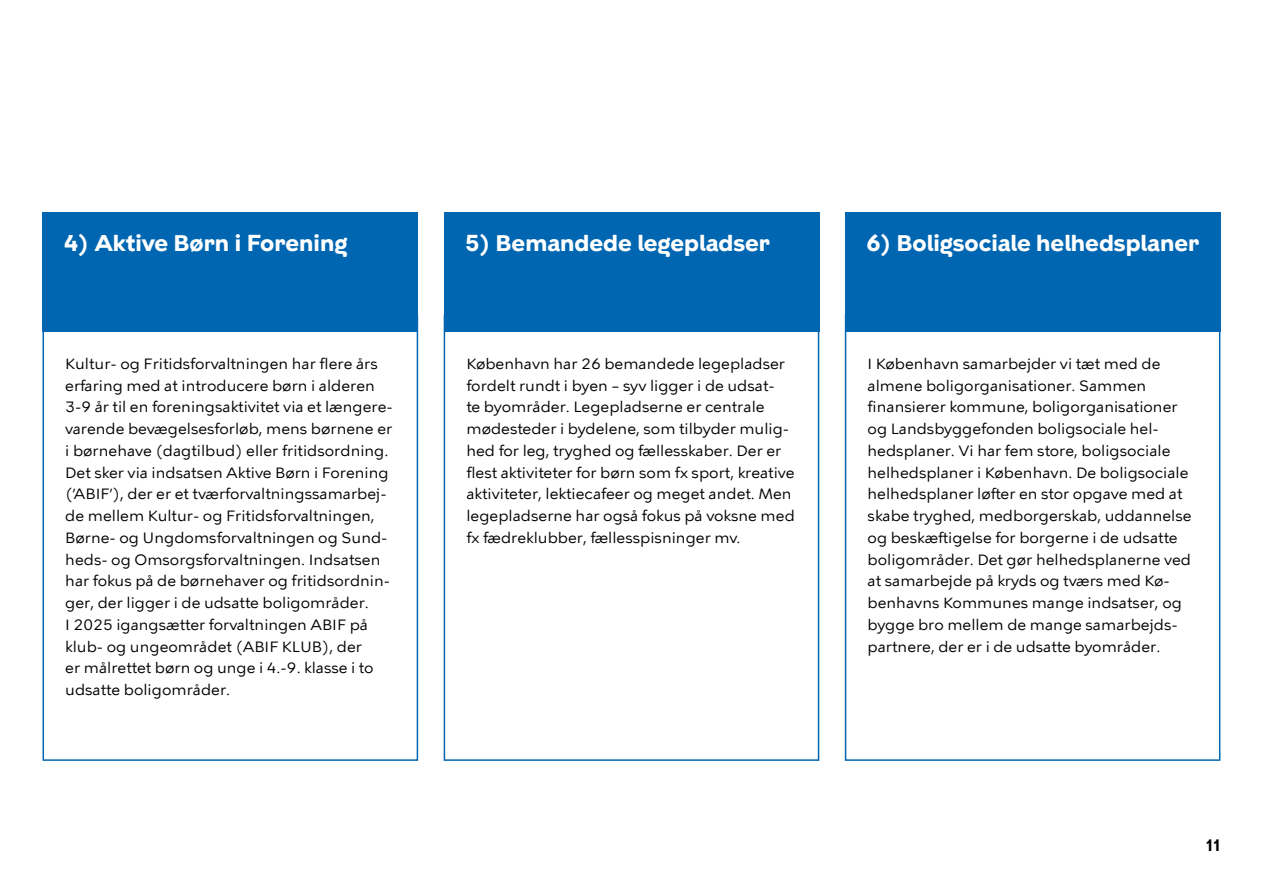
<style>
.page{position:relative;width:1263px;height:893px;background:#fff}
.page>*{position:absolute;margin:0;border:0;box-sizing:border-box;transform-origin:0 0}
.t1{font:700 22.5px "KBH";color:#fff}
.t2{font:600 16.5px "KBH";color:#000}
.t3{font:15px/21.8px "KBH Tekst";color:#000}
</style>
<div class="page">
<div style="left:43px;top:213px;width:375px;height:119px;background:#0066b1"></div>
<div style="left:444px;top:213px;width:375px;height:119px;background:#0066b1"></div>
<div style="left:845px;top:213px;width:375px;height:119px;background:#0066b1"></div>
<h1 class="t1" style="left:64px;top:233px;width:285px">4) Aktive Børn i Forening</h1>
<h1 class="t1" style="left:465px;top:233px;width:307px">5) Bemandede legepladser</h1>
<h1 class="t1" style="left:866px;top:233px;width:335px">6) Boligsociale helheds planer</h1>
<p class="t3" style="left:65px;top:352px;width:329px">Kultur- og Fritidsforvaltningen har flere års erfaring med at introducere børn i alderen 3-9 år til en foreningsaktivitet via et længere&shy;varende bevægelsesforløb, mens børnene er i børnehave (dagtilbud) eller fritidsordning.<br>Det sker via indsatsen Aktive Børn i Forening (’ABIF’), der er et tværforvaltningssamarbej&shy;de mellem Kultur- og Fritidsforvaltningen, Børne- og Ungdomsforvaltningen og Sund&shy;heds- og Omsorgsforvaltningen. Indsatsen har fokus på de børnehaver og fritidsordnin&shy;ger, der ligger i de udsatte boligområder.<br>I 2025 igangsætter forvaltningen ABIF på klub- og ungeområdet (ABIF KLUB), der<br>er målrettet børn og unge i 4.-9. klasse i to udsatte boligområder.</p>
<p class="t3" style="left:466px;top:354px;width:330px">København har 26 bemandede legepladser fordelt rundt i byen – syv ligger i de udsat-<br>te byområder. Legepladserne er centrale mødesteder i bydelene, som tilbyder mulig&shy;hed for leg, tryghed og fællesskaber. Der er flest aktiviteter for børn som fx sport, kreative aktiviteter, lektiecafeer og meget andet. Men legepladserne har også fokus på voksne med fx fædreklubber, fællesspisninger mv.</p>
<p class="t3" style="left:867px;top:354px;width:326px">I København samarbejder vi tæt med de almene boligorganisationer. Sammen finansierer kommune, boligorganisationer og Landsbyggefonden boligsociale hel&shy;hedsplaner. Vi har fem store, boligsociale helhedsplaner i København. De boligsociale helhedsplaner løfter en stor opgave med at skabe tryghed, medborgerskab, uddannelse og beskæftigelse for borgerne i de udsatte boligområder. Det gør helhedsplanerne ved at samarbejde på kryds og tværs med Kø&shy;benhavns Kommunes mange indsatser, og bygge bro mellem de mange samarbejds&shy;partnere, der er i de udsatte byområder.</p>
<p class="t2" style="left:1206px;top:836px;width:16px">11</p>
</div>
